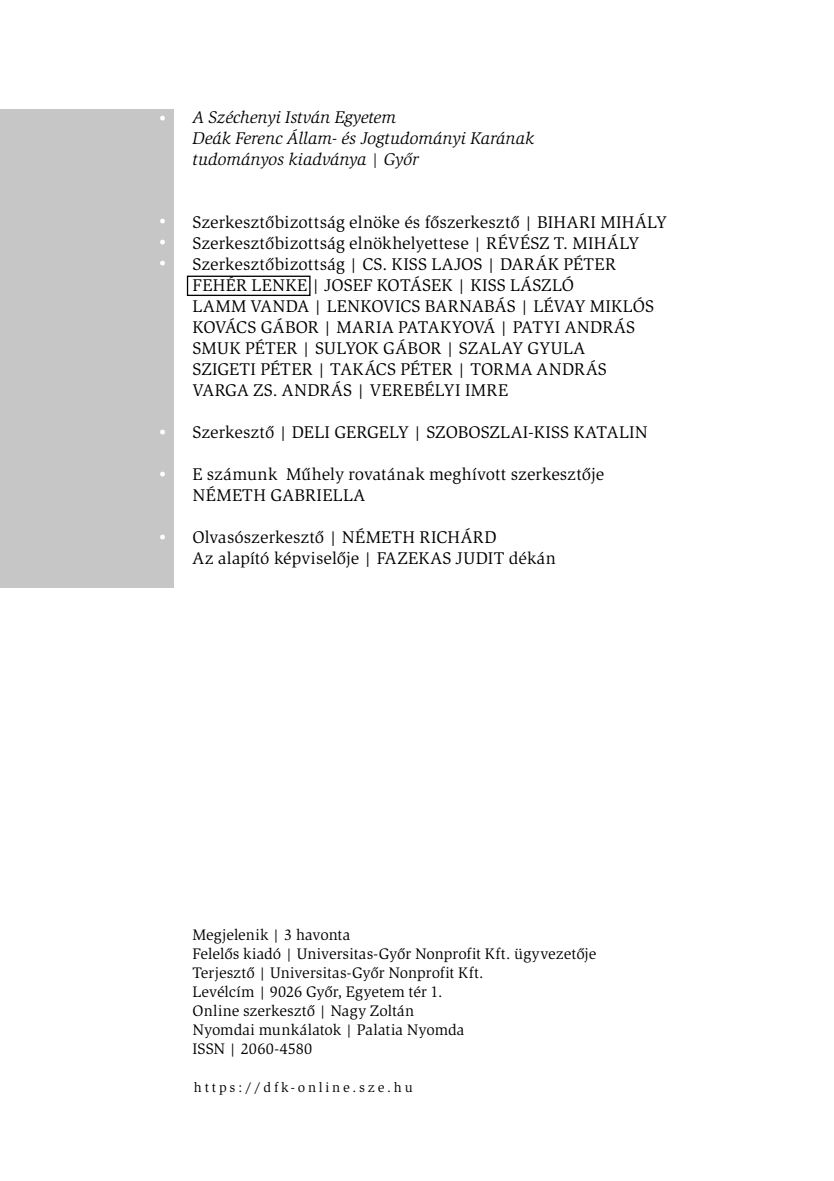
<style>
.page{position:relative;width:834px;height:1181px;background:#fff}
.page>*{position:absolute;margin:0;border:0;box-sizing:border-box;transform-origin:0 0}
.t1{font:17.5px/21px "Slimbach HU";letter-spacing:.01em;color:#000}
.t2{font:italic 17.5px/21px "Slimbach HU";color:#000}
.t3{font:17.5px/21px "Slimbach HU";color:#fff;text-align:justify}
.t4{font:15.75px/18.9px "Slimbach HU";color:#000}
.t5{font:14px "Slimbach HU";letter-spacing:.2em;color:#000}
</style>
<div class="page">
<div style="left:0;top:109px;width:173px;height:479px;background:#c6c6c6"></div>
<div style="left:187px;top:276px;width:123px;height:20px;border:1px solid #000"></div>
<p class="t3" style="left:157px;top:108px;width:13px">•</p>
<p class="t3" style="left:157px;top:211px;width:13px">• • •</p>
<p class="t3" style="left:157px;top:421px;width:13px">•</p>
<p class="t3" style="left:157px;top:463px;width:13px">•</p>
<p class="t3" style="left:157px;top:526px;width:13px">•</p>
<p class="t2" style="left:192px;top:107px;width:343px">A Széchenyi István Egyetem<br>Deák Ferenc Állam- és Jogtudományi Karának tudományos kiadványa | Győr</p>
<p class="t1" style="left:192px;top:212px;width:475px">Szerkesztőbizottság elnöke és főszerkesztő | BIHARI MIHÁLY Szerkesztőbizottság elnökhelyettese | RÉVÉSZ T. MIHÁLY Szerkesztőbizottság | CS. KISS LAJOS | DARÁK PÉTER FEHÉR LENKE | JOSEF KOTÁSEK | KISS LÁSZLÓ<br>LAMM VANDA | LENKOVICS BARNABÁS | LÉVAY MIKLÓS KOVÁCS GÁBOR | MARIA PATAKYOVÁ | PATYI ANDRÁS SMUK PÉTER | SULYOK GÁBOR | SZALAY GYULA<br>SZIGETI PÉTER | TAKÁCS PÉTER | TORMA ANDRÁS VARGA ZS. ANDRÁS | VEREBÉLYI IMRE</p>
<p class="t1" style="left:192px;top:422px;width:456px">Szerkesztő | DELI GERGELY | SZOBOSZLAI-KISS KATALIN</p>
<p class="t1" style="left:192px;top:464px;width:413px">E számunk Műhely rovatának meghívott szerkesztője<br>NÉMETH GABRIELLA</p>
<p class="t1" style="left:192px;top:527px;width:364px">Olvasószerkesztő | NÉMETH RICHÁRD<br>Az alapító képviselője | FAZEKAS JUDIT dékán</p>
<p class="t4" style="left:192px;top:926px;width:405px">Megjelenik | 3 havonta<br>Felelős kiadó | Universitas-Győr Nonprofit Kft. ügyvezetője Terjesztő | Universitas-Győr Nonprofit Kft.<br>Levélcím | 9026 Győr, Egyetem tér 1.<br>Online szerkesztő | Nagy Zoltán<br>Nyomdai munkálatok | Palatia Nyomda<br>ISSN | 2060-4580</p>
<p class="t5" style="left:194px;top:1079px;width:220px">https://dfk-online.sze.hu</p>
</div>
